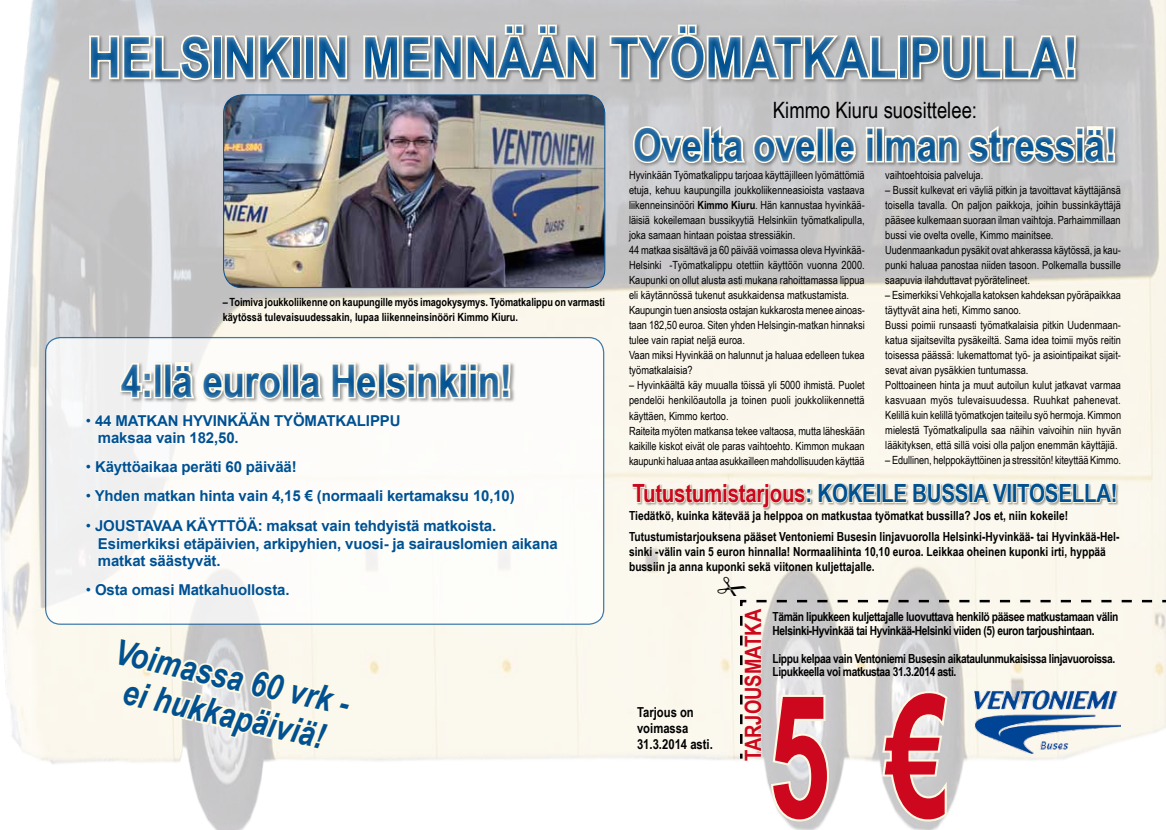
<style>
.page{position:relative;width:1166px;height:830px;background:#fff}
.page>*{position:absolute;margin:0;border:0;box-sizing:border-box;transform-origin:0 0}
.t1{font:700 170.25px "Arial Narrow";color:#cd071e;scale:.8 1}
.t2{font:700 56.25px "Arial Narrow";color:#005192}
.t3{font:700 45px "Arial Narrow";letter-spacing:-.01em;color:#005192}
.t4{font:italic 700 35px/37.4px "Arial Narrow";color:#005192;text-align:center}
.t5{font:700 25px "Arial Narrow";letter-spacing:-.01em;color:#005192}
.t6{font:22.5px "Arial Narrow";color:#000}
.t7{font:700 22.5px "Arial Narrow";color:#cd071e}
.t8{font:700 15px/17.5px "Arial";letter-spacing:-.01em;color:#005192}
.t9{font:700 13.75px/16.2px "Arial Narrow";color:#000}
.t10{font:700 12.5px/21.2px "Arial Narrow";color:#000}
.t11{font:700 12.5px/13.8px "Arial Narrow";letter-spacing:-.03em;color:#000}
.t12{font:11.25px/15px "Arial Narrow";color:#000}
.t13{font:700 11.25px/15px "Arial Narrow";letter-spacing:-.01em;color:#000}
.s1{font-weight:400}
.s2{font-weight:700}
.s3{color:#cd071e}
</style>
<div class="page">
<img style="left:0;top:0;width:1166px;height:829px">
<div style="left:46px;top:337px;width:558px;height:287px;background:#fff;border-radius:15px"></div>
<div style="left:618px;top:101px;width:548px;height:81px;background:#fff;opacity:.75"></div>
<div style="left:632px;top:482px;width:487px;height:29px;background:#000;opacity:.35"></div>
<svg style="left:631px;top:482px;width:180px;height:26px"></svg>
<svg style="left:818px;top:482px;width:190px;height:22px"></svg>
<div style="left:1007px;top:483px;width:4px;height:19px;border:1px solid #fff9e3"></div>
<div style="left:1012px;top:483px;width:5px;height:19px;border:1px solid #fff9e3"></div>
<svg style="left:1016px;top:482px;width:101px;height:21px"></svg>
<img style="left:224px;top:102px;width:381px;height:185px">
<div style="left:44px;top:337px;width:544px;height:81px;background:#fff;opacity:.75"></div>
<svg style="left:86px;top:412px;width:314px;height:14px"></svg>
<svg style="left:98px;top:432px;width:82px;height:14px"></svg>
<svg style="left:86px;top:460px;width:86px;height:16px"></svg>
<svg style="left:86px;top:489px;width:77px;height:15px"></svg>
<svg style="left:86px;top:517px;width:425px;height:52px"></svg>
<svg style="left:86px;top:583px;width:13px;height:9px"></svg>
<svg style="left:199px;top:583px;width:49px;height:12px"></svg>
<svg style="left:115px;top:634px;width:239px;height:117px"></svg>
<div style="left:44px;top:6px;width:1098px;height:96px;background:#fff;opacity:.75"></div>
<svg style="left:718px;top:576px;width:448px;height:247px"></svg>
<h2 class="t2" style="left:88px;top:15px;width:992px">HELSINKIIN MENNÄÄN TYÖMATKALIPULLA!</h2>
<h3 class="t6" style="left:773px;top:94px;width:206px">Kimmo Kiuru suosittelee:</h3>
<p class="t13" style="left:223px;top:293px;width:384px">– Toimiva joukkoliikenne on kaupungille myös imagokysymys. Työmatkalippu on varmasti käytössä tulevaisuudessakin, lupaa liikenneinsinööri Kimmo Kiuru.</p>
<h3 class="t3" style="left:121px;top:346px;width:393px">4:llä eurolla Helsinkiin!</h3>
<h3 class="t8" style="left:98px;top:412px;width:304px;text-indent:-12px"><span class="s1">•</span> 44 MATKAN HYVINKÄÄN TYÖMATKALIPPU maksaa vain 182,50.</h3>
<h3 class="t8" style="left:86px;top:458px;width:212px"><span class="s1">•</span> Käyttöaikaa peräti 60 päivää!</h3>
<h3 class="t8" style="left:86px;top:487px;width:430px"><span class="s1">•</span> Yhden matkan hinta vain 4,15 € (normaali kertamaksu 10,10)</h3>
<h3 class="t8" style="left:98px;top:517px;width:461px;text-indent:-12px"><span class="s1">•</span> JOUSTAVAA KÄYTTÖÄ: maksat vain tehdyistä matkoista.<br>Esimerkiksi etäpäivien, arkipyhien, vuosi- ja sairauslomien aikana matkat säästyvät.</h3>
<h3 class="t8" style="left:86px;top:581px;width:205px"><span class="s1">•</span> Osta omasi Matkahuollosta.</h3>
<h3 class="t4" style="left:120px;top:630px;width:241px;rotate:13deg">Voimassa 60 vrk - ei hukkapäiviä!</h3>
<h3 class="t3" style="left:633px;top:111px;width:485px">Ovelta ovelle ilman stressiä!</h3>
<p class="t12" style="left:629px;top:167px;width:237px">Hyvinkään Työmatkalippu tarjoaa käyttäjilleen lyömättömiä etuja, kehuu kaupungilla joukkoliikenneasioista vastaava liikenneinsinööri <span class="s2">Kimmo Kiuru</span>. Hän kannustaa hyvinkää&shy;läisiä kokeilemaan bussikyytiä Helsinkiin työmatkalipulla, joka samaan hintaan poistaa stressiäkin.<br>44 matkaa sisältävä ja 60 päivää voimassa oleva Hyvinkää-Helsinki -Työmatkalippu otettiin käyttöön vuonna 2000.<br>Kaupunki on ollut alusta asti mukana rahoittamassa lippua eli käytännössä tukenut asukkaidensa matkustamista.<br>Kaupungin tuen ansiosta ostajan kukkarosta menee ainoas&shy;taan 182,50 euroa. Siten yhden Helsingin-matkan hinnaksi tulee vain rapiat neljä euroa.<br>Vaan miksi Hyvinkää on halunnut ja haluaa edelleen tukea työmatkalaisia?</p>
<p class="t12" style="left:629px;top:377px;width:237px">– Hyvinkäältä käy muualla töissä yli 5000 ihmistä. Puolet pendelöi henkilöautolla ja toinen puoli joukkoliikennettä käyttäen, Kimmo kertoo.<br>Raiteita myöten matkansa tekee valtaosa, mutta läheskään kaikille kiskot eivät ole paras vaihtoehto. Kimmon mukaan kaupunki haluaa antaa asukkailleen mahdollisuuden käyttää</p>
<p class="t12" style="left:885px;top:167px;width:99px">vaihtoehtoisia palveluja.</p>
<p class="t12" style="left:885px;top:182px;width:237px">– Bussit kulkevat eri väyliä pitkin ja tavoittavat käyttäjänsä toisella tavalla. On paljon paikkoja, joihin bussinkäyttäjä pääsee kulkemaan suoraan ilman vaihtoja. Parhaimmillaan bussi vie ovelta ovelle, Kimmo mainitsee.<br>Uudenmaankadun pysäkit ovat ahkerassa käytössä, ja kau&shy;punki haluaa panostaa niiden tasoon. Polkemalla bussille saapuvia ilahduttavat pyörätelineet.</p>
<p class="t12" style="left:885px;top:287px;width:237px">– Esimerkiksi Vehkojalla katoksen kahdeksan pyöräpaikkaa täyttyvät aina heti, Kimmo sanoo.<br>Bussi poimii runsaasti työmatkalaisia pitkin Uudenmaan&shy;katua sijaitsevilta pysäkeiltä. Sama idea toimii myös reitin toisessa päässä: lukemattomat työ- ja asiointipaikat sijait&shy;sevat aivan pysäkkien tuntumassa.<br>Polttoaineen hinta ja muut autoilun kulut jatkavat varmaa kasvuaan myös tulevaisuudessa. Ruuhkat pahenevat.<br>Kelillä kuin kelillä työmatkojen taiteilu syö hermoja. Kimmon mielestä Työmatkalipulla saa näihin vaivoihin niin hyvän lääkityksen, että sillä voisi olla paljon enemmän käyttäjiä.</p>
<p class="t12" style="left:885px;top:452px;width:237px">– Edullinen, helppokäyttöinen ja stressitön! kiteyttää Kimmo.</p>
<h3 class="t5" style="left:632px;top:474px;width:487px"><span class="s3">Tutustumistarjous</span>: KOKEILE BUSSIA VIITOSELLA!</h3>
<p class="t10" style="left:629px;top:504px;width:492px">Tiedätkö, kuinka kätevää ja helppoa on matkustaa työmatkat bussilla? Jos et, niin kokeile!<br>Tutustumistarjouksena pääset Ventoniemi Busesin linjavuorolla Helsinki-Hyvinkää- tai Hyvinkää-Hel-</p>
<p class="t10" style="left:629px;top:543px;width:478px;line-height:15px">sinki -välin vain 5 euron hinnalla! Normaalihinta 10,10 euroa. Leikkaa oheinen kuponki irti, hyppää bussiin ja anna kuponki sekä viitonen kuljettajalle.</p>
<p class="t9" style="left:637px;top:703px;width:77px">Tarjous on voimassa<br>31.3.2014 asti.</p>
<h3 class="t7" style="left:736px;top:760px;width:154px;rotate:-90deg">TARJOUSMATKA</h3>
<p class="t11" style="left:772px;top:609px;width:347px">Tämän lipukkeen kuljettajalle luovuttava henkilö pääsee matkustamaan välin<br>Helsinki-Hyvinkää tai Hyvinkää-Helsinki viiden (5) euron tarjoushintaan.</p>
<p class="t11" style="left:772px;top:650px;width:344px">Lippu kelpaa vain Ventoniemi Busesin aikataulunmukaisissa linjavuoroissa.<br>Lipukkeella voi matkustaa 31.3.2014 asti.</p>
<h1 class="t1" style="left:768px;top:628px;width:227px">5 €</h1>
</div>
